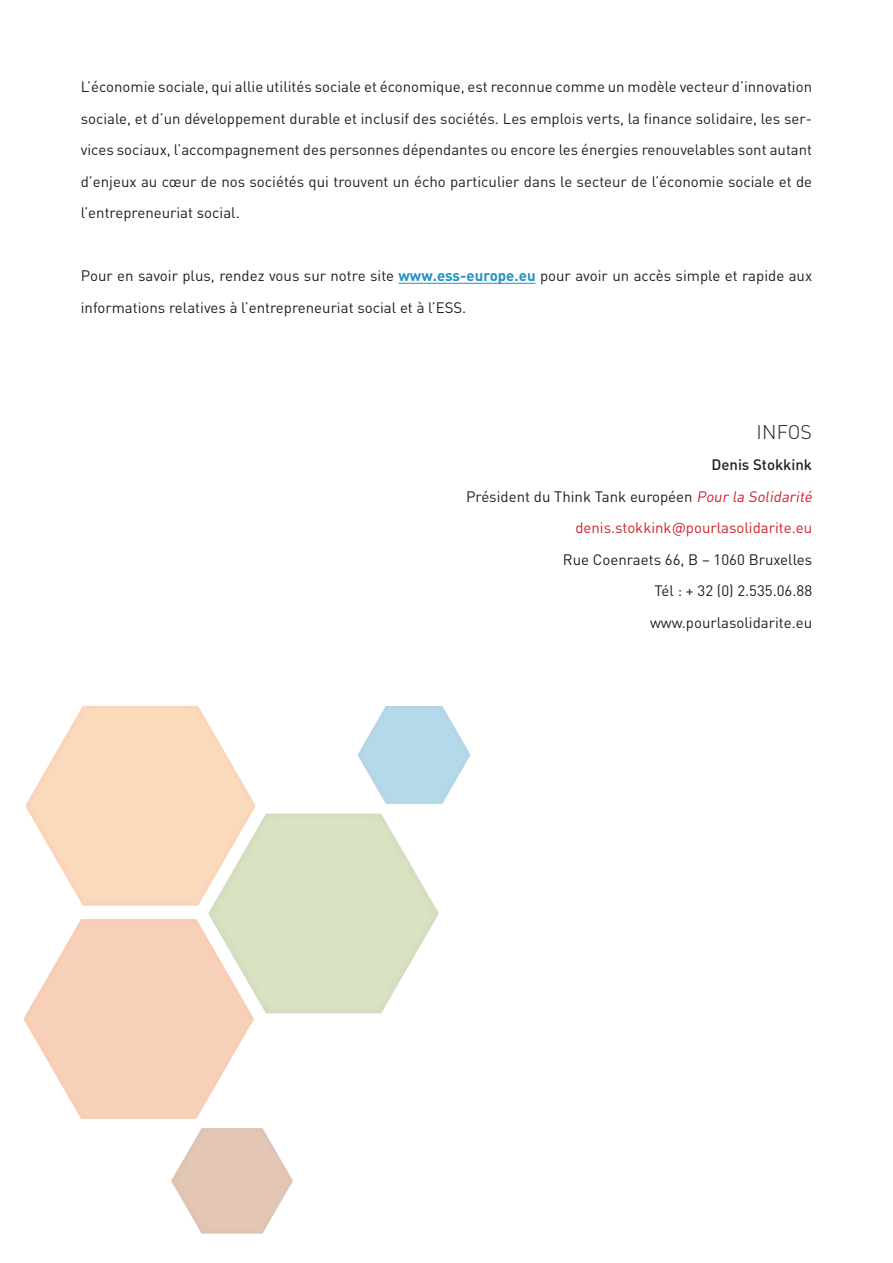
<style>
.page{position:relative;width:893px;height:1263px;background:#fff}
.page>*{position:absolute;margin:0;border:0;box-sizing:border-box;transform-origin:0 0}
.t1{font:300 19.5px "DIN Pro";letter-spacing:.01em;color:#231f20}
.t2{font:15px/31.5px "DIN Pro";color:#231f20;text-align:justify}
.t3{font:15px "DIN Pro";color:#d1232a}
.t4{font:500 15px "DIN Pro";color:#231f20}
.s1{font-weight:700;color:#2192c3}
.s2{font-style:italic;color:#d1232a}
</style>
<div class="page">
<hr style="left:399px;top:283px;width:137px;height:1px;background:#2192c3">
<svg style="left:23px;top:919px;width:231px;height:200px;fill:#f8d0b9"></svg>
<svg style="left:208px;top:814px;width:231px;height:199px;fill:#d8e3c2"></svg>
<svg style="left:25px;top:706px;width:231px;height:200px;fill:#fbdabc"></svg>
<svg style="left:171px;top:1128px;width:122px;height:105px"></svg>
<svg style="left:357px;top:706px;width:113px;height:98px"></svg>
<p class="t2" style="left:81px;top:70px;width:733px">L’économie sociale, qui allie utilités sociale et économique, est reconnue comme un modèle vecteur d’innovation sociale, et d’un développement durable et inclusif des sociétés. Les emplois verts, la finance solidaire, les ser&shy;vices sociaux, l’accompagnement des personnes dépendantes ou encore les énergies renouvelables sont autant d’enjeux au cœur de nos sociétés qui trouvent un écho particulier dans le secteur de l’économie sociale et de l’entrepreneuriat social.</p>
<p class="t2" style="left:81px;top:259px;width:733px">Pour en savoir plus, rendez vous sur notre site <span class="s1">www.ess-europe.eu</span> pour avoir un accès simple et rapide aux informations relatives à l’entrepreneuriat social et à l’ESS.</p>
<p class="t1" style="left:756px;top:418px;width:57px">INFOS</p>
<p class="t4" style="left:711px;top:455px;width:102px">Denis Stokkink</p>
<p class="t2" style="left:466px;top:480px;width:351px">Président du Think Tank européen <span class="s2">Pour la Solidarité</span></p>
<p class="t3" style="left:575px;top:518px;width:238px">denis.stokkink@pourlasolidarite.eu</p>
<p class="t2" style="left:563px;top:543px;width:251px">Rue Coenraets 66, B – 1060 Bruxelles</p>
<p class="t2" style="left:654px;top:574px;width:159px">Tél : + 32 (0) 2.535.06.88</p>
<p class="t2" style="left:650px;top:606px;width:164px">www.pourlasolidarite.eu</p>
</div>
